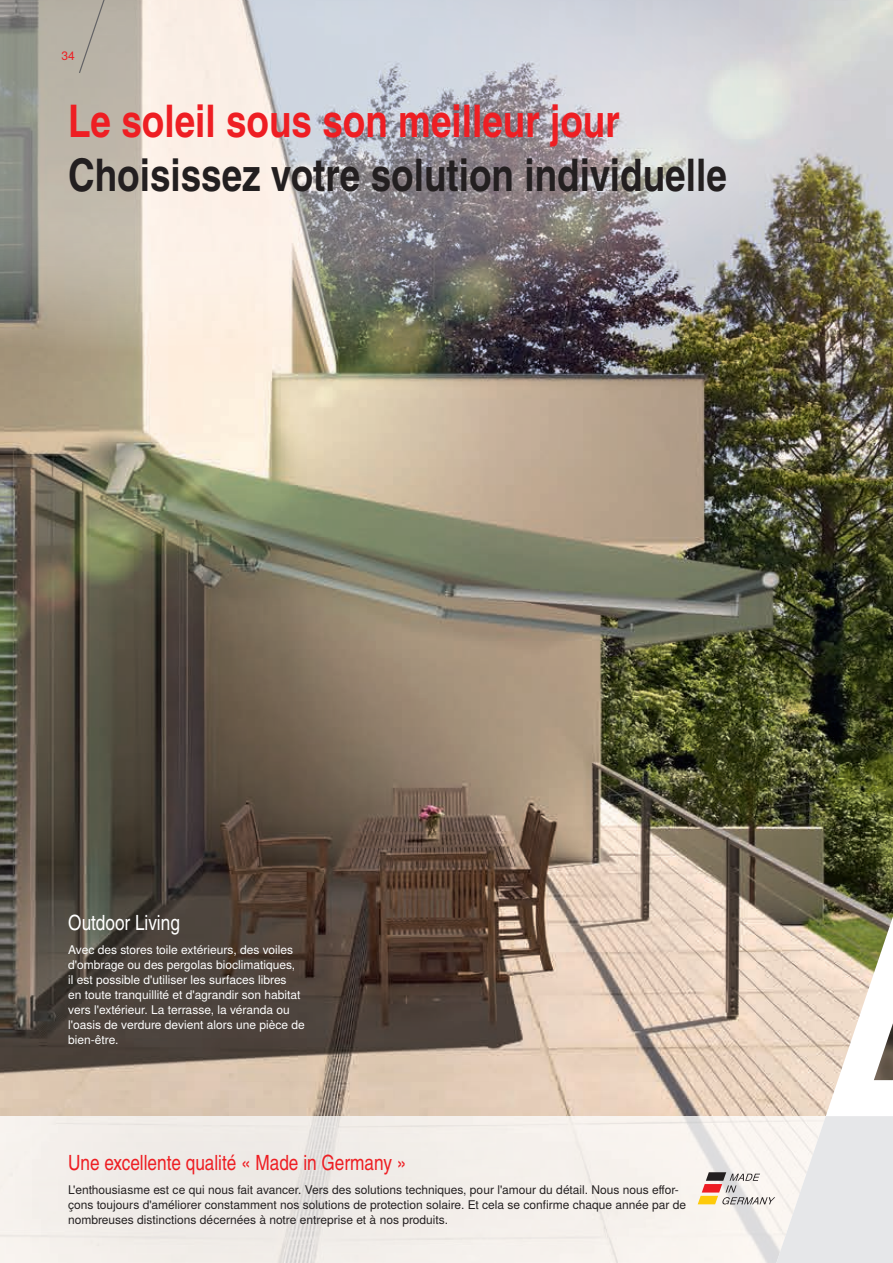
<style>
.page{position:relative;width:893px;height:1263px;background:#fff}
.page>*{position:absolute;margin:0;border:0;box-sizing:border-box;transform-origin:0 0}
.t1{font:700 45px "Warema Nimbus Cnd";color:#231f20}
.t2{font:700 45px "Warema Nimbus Cnd";color:#ee1e23}
.t3{font:21px "Warema Nimbus Cnd";color:#ee1e23}
.t4{font:21px "Warema Nimbus Cnd";color:#fff}
.t5{font:12px/15px "Warema Nimbus";color:#231f20}
.t6{font:12px/15px "Warema Nimbus";color:#fff}
.t7{font:12px "Warema Nimbus";color:#ee1e23}
</style>
<div class="page">
<img style="left:0;top:0;width:893px;height:1116px">
<img style="left:0;top:0;width:840px;height:354px">
<img style="left:874px;top:1023px;width:19px;height:57px">
<div style="left:0;top:1020px;width:785px;height:243px;background:#231f20;opacity:.75"></div>
<svg style="left:698px;top:1116px;width:195px;height:147px"></svg>
<div style="left:78px;top:0;width:36px;height:74px;background:#b8b2a6"></div>
<p class="t7" style="left:62px;top:49px;width:15px">34</p>
<h1 class="t2" style="left:68px;top:93px;width:553px">Le soleil sous son meilleur jour</h1>
<h1 class="t1" style="left:68px;top:147px;width:660px">Choisissez votre solution individuelle</h1>
<h2 class="t4" style="left:68px;top:910px;width:113px">Outdoor Living</h2>
<p class="t6" style="left:68px;top:943px;width:238px">Avec des stores toile extérieurs, des voiles d'ombrage ou des pergolas bioclimatiques,<br>il est possible d'utiliser les surfaces libres<br>en toute tranquillité et d'agrandir son habitat vers l'extérieur. La terrasse, la véranda ou l'oasis de verdure devient alors une pièce de bien-être.</p>
<h2 class="t3" style="left:68px;top:1150px;width:340px">Une excellente qualité « Made in Germany »</h2>
<p class="t5" style="left:68px;top:1183px;width:620px">L'enthousiasme est ce qui nous fait avancer. Vers des solutions techniques, pour l'amour du détail. Nous nous effor&shy;çons toujours d'améliorer constamment nos solutions de protection solaire. Et cela se confirme chaque année par de nombreuses distinctions décernées à notre entreprise et à nos produits.</p>
</div>
